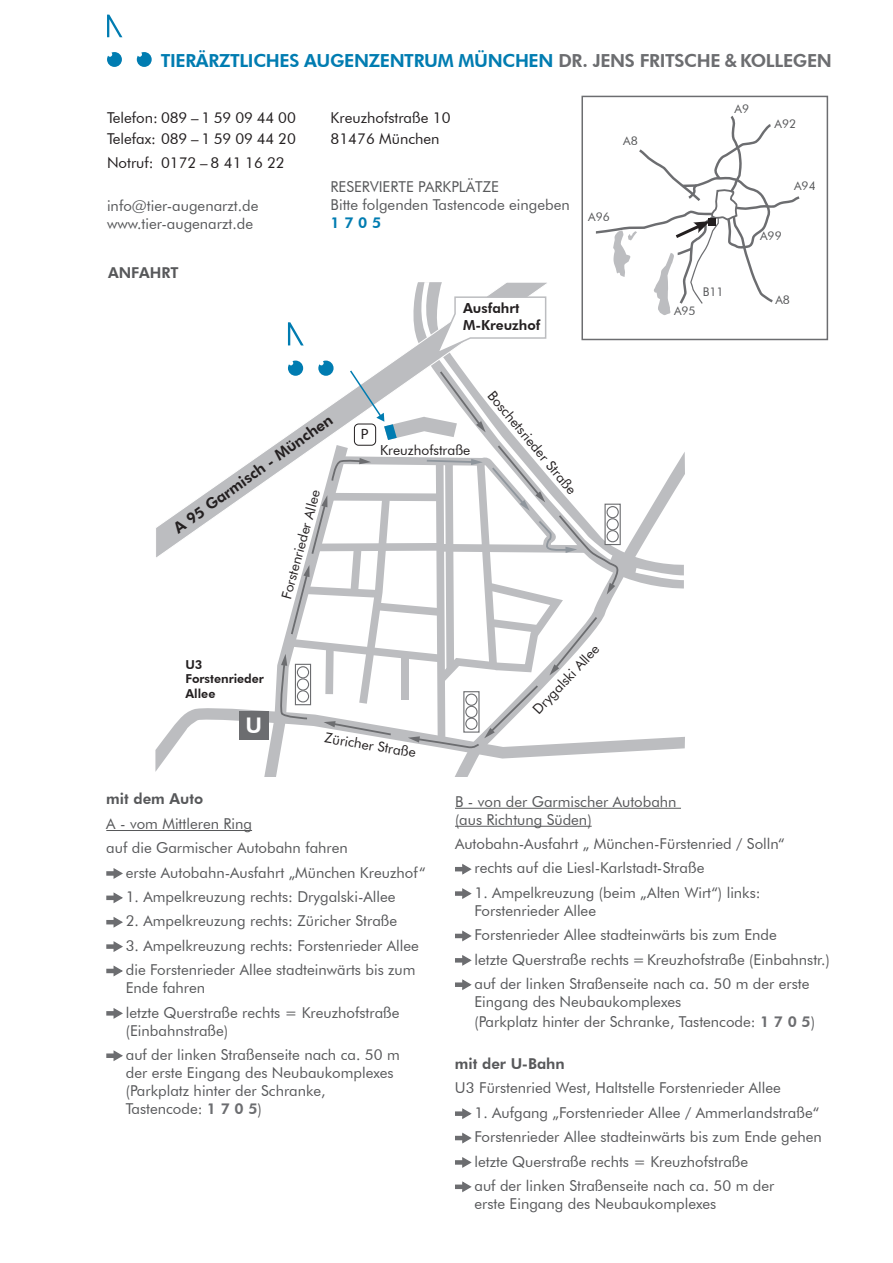
<style>
.page{position:relative;width:893px;height:1263px;background:#fff}
.page>*{position:absolute;margin:0;border:0;box-sizing:border-box;transform-origin:0 0}
.t1{font:800 21.6px "Futura BT";color:#fff}
.t2{font:800 18px "Futura BT";letter-spacing:-.02em;color:#007cb1}
.t3{font:800 15.3px "Futura BT";color:#231f20}
.t4{font:15px/24.5px "Futura BT";color:#57585a}
.t5{font:15px/21.3px "Futura BT";color:#231f20}
.t6{font:800 15px "Futura BT";color:#57585a}
.t7{font:800 15px "Futura BT";color:#007cb1}
.t8{font:15px "Myriad Pro";color:#231f20}
.t9{font:13.8px "Futura BT";color:#231f20}
.t10{font:800 13.8px/16.6px "Futura BT";color:#231f20}
.t11{font:800 12.3px/14.7px "Futura BT";color:#231f20}
.t12{font:12px "Futura BT";color:#57585a}
.s1{color:#6c6d70}
.s2{font-weight:800;color:#6c6d70}
</style>
<div class="page">
<hr style="left:106px;top:830px;width:146px;height:1px;background:#57585a">
<div style="left:106px;top:871px;width:9px;height:5px;background:#6c6d70"></div>
<svg style="left:112px;top:868px;width:11px;height:11px"></svg>
<div style="left:106px;top:895px;width:9px;height:5px;background:#6c6d70"></div>
<svg style="left:112px;top:892px;width:11px;height:12px"></svg>
<svg style="left:106px;top:917px;width:17px;height:11px"></svg>
<div style="left:106px;top:944px;width:9px;height:5px;background:#6c6d70"></div>
<svg style="left:112px;top:941px;width:11px;height:11px"></svg>
<svg style="left:106px;top:965px;width:17px;height:12px"></svg>
<svg style="left:106px;top:1008px;width:17px;height:11px"></svg>
<div style="left:106px;top:1053px;width:9px;height:5px;background:#6c6d70"></div>
<svg style="left:112px;top:1050px;width:11px;height:11px"></svg>
<hr style="left:455px;top:826px;width:137px;height:1px;background:#57585a">
<svg style="left:455px;top:864px;width:17px;height:11px"></svg>
<div style="left:455px;top:891px;width:9px;height:5px;background:#6c6d70"></div>
<svg style="left:461px;top:888px;width:11px;height:11px"></svg>
<svg style="left:455px;top:930px;width:17px;height:12px"></svg>
<svg style="left:455px;top:955px;width:17px;height:11px"></svg>
<div style="left:455px;top:982px;width:9px;height:5px;background:#6c6d70"></div>
<svg style="left:461px;top:979px;width:11px;height:11px"></svg>
<div style="left:455px;top:1111px;width:9px;height:5px;background:#6c6d70"></div>
<svg style="left:461px;top:1108px;width:11px;height:11px"></svg>
<svg style="left:455px;top:1132px;width:17px;height:12px"></svg>
<div style="left:455px;top:1160px;width:9px;height:5px;background:#6c6d70"></div>
<svg style="left:461px;top:1157px;width:11px;height:11px"></svg>
<div style="left:455px;top:1184px;width:9px;height:5px;background:#6c6d70"></div>
<svg style="left:461px;top:1181px;width:11px;height:12px"></svg>
<div style="left:581px;top:96px;width:247px;height:244px;border:2px solid #6c6d70"></div>
<svg style="left:155px;top:116px;width:644px;height:693px"></svg>
<svg style="left:107px;top:15px;width:15px;height:22px"></svg>
<svg style="left:107px;top:52px;width:15px;height:15px"></svg>
<svg style="left:137px;top:52px;width:15px;height:15px"></svg>
<p class="t2" style="left:161px;top:49px;width:673px">TIERÄRZTLICHES AUGENZENTRUM MÜNCHEN <span class="s1">DR. JENS FRITSCHE &amp; KOLLEGEN</span></p>
<p class="t5" style="left:107px;top:106px;width:190px">Telefon: 089 – 1 59 09 44 00<br>Telefax: 089 – 1 59 09 44 20</p>
<p class="t5" style="left:107px;top:152px;width:179px">Notruf: 0172 – 8 41 16 22</p>
<p class="t4" style="left:107px;top:196px;width:153px;line-height:18px">info@tier-augenarzt.de www.tier-augenarzt.de</p>
<p class="t6" style="left:108px;top:263px;width:72px">ANFAHRT</p>
<p class="t5" style="left:331px;top:106px;width:121px">Kreuzhofstraße 10<br>81476 München</p>
<p class="t4" style="left:331px;top:178px;width:241px;line-height:18px">RESERVIERTE PARKPLÄTZE<br>Bitte folgenden Tastencode eingeben</p>
<p class="t7" style="left:331px;top:214px;width:52px">1 7 0 5</p>
<p class="t12" style="left:623px;top:133px;width:16px">A8</p>
<p class="t12" style="left:588px;top:209px;width:23px">A96</p>
<p class="t10" style="left:463px;top:300px;width:79px">Ausfahrt<br>M-Kreuzhof</p>
<p class="t3" style="left:170px;top:522px;width:193px;rotate:-36deg">A 95 Garmisch - München</p>
<p class="t9" style="left:278px;top:596px;width:114px;rotate:-75deg">Forstenrieder Allee</p>
<p class="t8" style="left:361px;top:425px;width:9px">P</p>
<p class="t9" style="left:380px;top:442px;width:92px">Kreuzhofstraße</p>
<p class="t9" style="left:497px;top:387px;width:131px;rotate:50deg">Boschetsrieder Straße</p>
<p class="t11" style="left:185px;top:657px;width:80px">U3<br>Forstenrieder<br>Allee</p>
<h1 class="t1" style="left:245px;top:712px;width:18px">U</h1>
<p class="t9" style="left:327px;top:729px;width:94px;rotate:10deg">Züricher Straße</p>
<p class="t9" style="left:529px;top:706px;width:91px;rotate:-47deg">Drygalski Allee</p>
<p class="t12" style="left:735px;top:101px;width:16px">A9</p>
<p class="t12" style="left:775px;top:116px;width:23px">A92</p>
<p class="t12" style="left:674px;top:304px;width:23px">A95</p>
<p class="t12" style="left:703px;top:285px;width:22px">B11</p>
<p class="t12" style="left:794px;top:178px;width:23px">A94</p>
<p class="t12" style="left:760px;top:228px;width:23px">A99</p>
<p class="t12" style="left:775px;top:292px;width:16px">A8</p>
<p class="t6" style="left:106px;top:790px;width:98px">mit dem Auto</p>
<p class="t4" style="left:106px;top:811px;width:147px">A - vom Mittleren Ring</p>
<p class="t4" style="left:106px;top:835px;width:243px">auf die Garmischer Autobahn fahren</p>
<p class="t4" style="left:126px;top:860px;width:301px">erste Autobahn-Ausfahrt „München Kreuzhof“</p>
<p class="t4" style="left:126px;top:884px;width:271px">1. Ampelkreuzung rechts: Drygalski-Allee</p>
<p class="t4" style="left:126px;top:909px;width:273px">2. Ampelkreuzung rechts: Züricher Straße</p>
<p class="t4" style="left:126px;top:933px;width:295px">3. Ampelkreuzung rechts: Forstenrieder Allee die Forstenrieder Allee stadteinwärts bis zum</p>
<p class="t4" style="left:126px;top:975px;width:275px">Ende fahren<br>letzte Querstraße rechts = Kreuzhofstraße</p>
<p class="t4" style="left:126px;top:1018px;width:275px">(Einbahnstraße)<br>auf der linken Straßenseite nach ca. 50 m</p>
<p class="t4" style="left:126px;top:1063px;width:269px;line-height:18px">der erste Eingang des Neubaukomplexes (Parkplatz hinter der Schranke,<br>Tastencode: <span class="s2">1 7 0 5</span>)</p>
<p class="t4" style="left:455px;top:792px;width:223px;line-height:18px">B - von der Garmischer Autobahn (aus Richtung Süden)</p>
<p class="t4" style="left:474px;top:831px;width:312px;text-indent:-19px">Autobahn-Ausfahrt „ München-Fürstenried / Solln“ rechts auf die Liesl-Karlstadt-Straße</p>
<p class="t4" style="left:474px;top:883px;width:288px;line-height:18px">1. Ampelkreuzung (beim „Alten Wirt“) links:<br>Forstenrieder Allee</p>
<p class="t4" style="left:474px;top:922px;width:357px">Forstenrieder Allee stadteinwärts bis zum Ende<br>letzte Querstraße rechts = Kreuzhofstraße (Einbahnstr.) auf der linken Straßenseite nach ca. 50 m der erste</p>
<p class="t4" style="left:474px;top:991px;width:342px;line-height:19.8px">Eingang des Neubaukomplexes<br>(Parkplatz hinter der Schranke, Tastencode: <span class="s2">1 7 0 5</span>)</p>
<p class="t6" style="left:455px;top:1055px;width:111px">mit der U-Bahn</p>
<p class="t4" style="left:455px;top:1076px;width:327px">U3 Fürstenried West, Haltstelle Forstenrieder Allee</p>
<p class="t4" style="left:474px;top:1100px;width:349px">1. Aufgang „Forstenrieder Allee / Ammerlandstraße“ Forstenrieder Allee stadteinwärts bis zum Ende gehen letzte Querstraße rechts = Kreuzhofstraße<br>auf der linken Straßenseite nach ca. 50 m der</p>
<p class="t4" style="left:474px;top:1191px;width:243px">erste Eingang des Neubaukomplexes</p>
</div>
